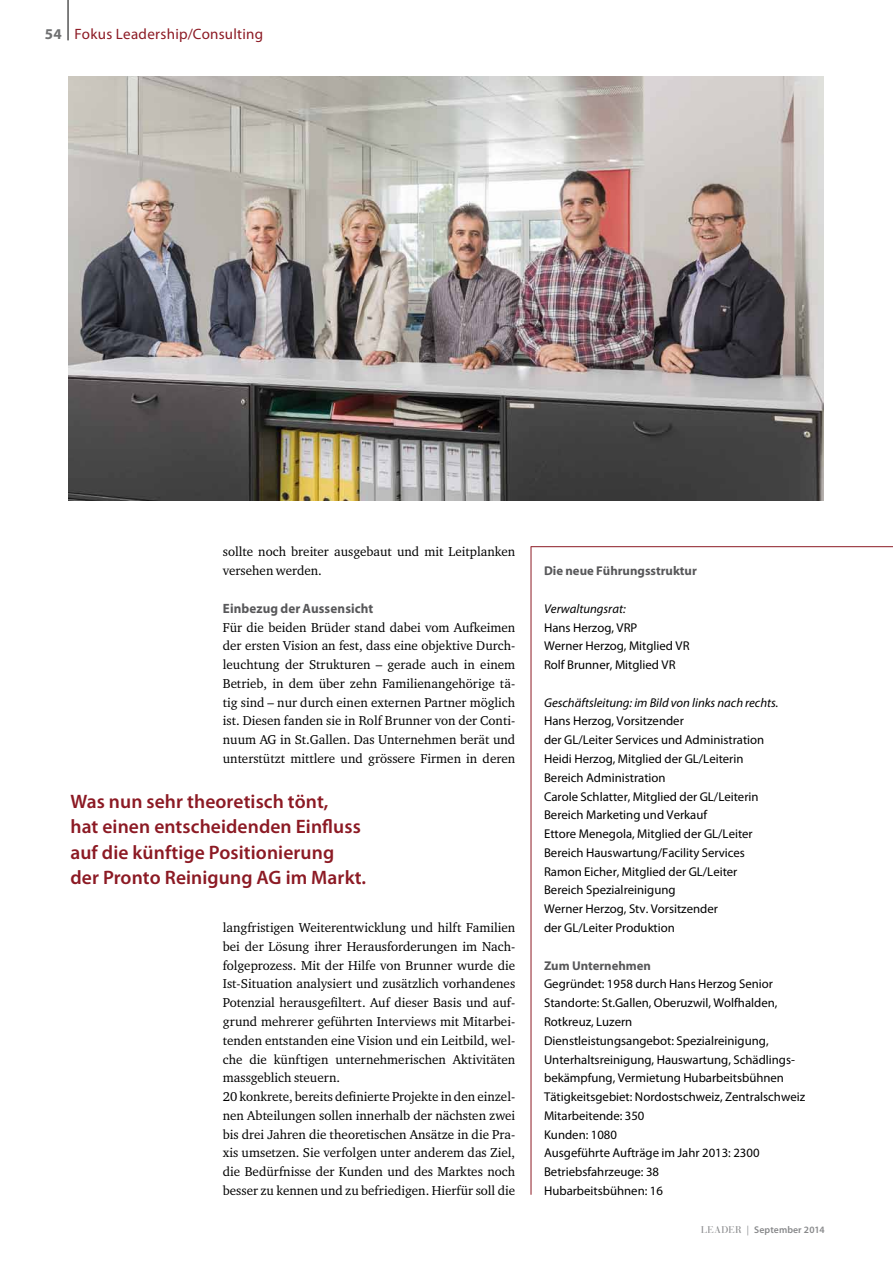
<style>
.page{position:relative;width:893px;height:1263px;background:#fff}
.page>*{position:absolute;margin:0;border:0;box-sizing:border-box;transform-origin:0 0}
.t1{font:600 19.5px/25.5px "Myriad Pro";letter-spacing:.005em;color:#8c1a24}
.t2{font:15px "Myriad Pro";letter-spacing:.015em;color:#8c1a24}
.t3{font:700 13.5px "Myriad Pro";letter-spacing:.01em;color:#58585a}
.t4{font:13.2px/18.8px "Charter ITC";color:#000}
.t5{font:12.75px/18.8px "Myriad Pro";color:#000}
.t6{font:italic 12.75px "Myriad Pro";color:#000}
.t7{font:700 12.75px "Myriad";color:#58585a}
.t8{font:600 9.75px "Myriad Pro";letter-spacing:.01em;color:#87888a}
.s1{font-weight:700;color:#707172}
.s2{font-family:"Bauer Bodoni";font-weight:400}
</style>
<div class="page">
<hr style="left:68px;top:0;width:1px;height:40px;background:#000">
<hr style="left:531px;top:547px;width:1px;height:648px;background:#8c1a24">
<hr style="left:531px;top:546px;width:362px;height:1px;background:#8c1a24">
<img style="left:68px;top:77px;width:755px;height:423px">
<p class="t2" style="left:45px;top:25px;width:220px"><span class="s1">54</span> Fokus Leadership/Consulting</p>
<p class="t4" style="left:223px;top:542px;width:294px">sollte noch breiter ausgebaut und mit Leitplanken versehen werden.</p>
<p class="t3" style="left:223px;top:599px;width:152px">Einbezug der Aussensicht</p>
<p class="t4" style="left:223px;top:617px;width:294px;text-align:justify">Für die beiden Brüder stand dabei vom Aufkeimen der ersten Vision an fest, dass eine objektive Durch&shy;leuchtung der Strukturen – gerade auch in einem Betrieb, in dem über zehn Familienangehörige tä&shy;tig sind – nur durch einen externen Partner möglich ist. Diesen fanden sie in Rolf Brunner von der Conti&shy;nuum AG in St.Gallen. Das Unternehmen berät und unterstützt mittlere und grössere Firmen in deren</p>
<h1 class="t1" style="left:70px;top:788px;width:297px">Was nun sehr theoretisch tönt,<br>hat einen entscheidenden Einfluss auf die künftige Positionierung der Pronto Reinigung AG im Markt.</h1>
<p class="t4" style="left:223px;top:918px;width:294px">langfristigen Weiterentwicklung und hilft Familien bei der Lösung ihrer Herausforderungen im Nach&shy;folgeprozess. Mit der Hilfe von Brunner wurde die Ist-Situation analysiert und zusätzlich vorhandenes Potenzial herausgefiltert. Auf dieser Basis und auf&shy;grund mehrerer geführten Interviews mit Mitarbei&shy;tenden entstanden eine Vision und ein Leitbild, wel&shy;che die künftigen unternehmerischen Aktivitäten massgeblich steuern.<br>20 konkrete, bereits definierte Projekte in den einzel&shy;nen Abteilungen sollen innerhalb der nächsten zwei bis drei Jahren die theoretischen Ansätze in die Pra&shy;xis umsetzen. Sie verfolgen unter anderem das Ziel, die Bedürfnisse der Kunden und des Marktes noch besser zu kennen und zu befriedigen. Hierfür soll die</p>
<p class="t7" style="left:544px;top:564px;width:154px">Die neue Führungsstruktur</p>
<p class="t6" style="left:544px;top:601px;width:83px">Verwaltungsrat:</p>
<p class="t5" style="left:544px;top:618px;width:147px">Hans Herzog, VRP<br>Werner Herzog, Mitglied VR<br>Rolf Brunner, Mitglied VR</p>
<p class="t6" style="left:544px;top:694px;width:236px">Geschäftsleitung: im Bild von links nach rechts.</p>
<p class="t5" style="left:544px;top:711px;width:222px">Hans Herzog, Vorsitzender<br>der GL/Leiter Services und Administration Heidi Herzog, Mitglied der GL/Leiterin Bereich Administration<br>Carole Schlatter, Mitglied der GL/Leiterin Bereich Marketing und Verkauf<br>Ettore Menegola, Mitglied der GL/Leiter Bereich Hauswartung/Facility Services Ramon Eicher, Mitglied der GL/Leiter Bereich Spezialreinigung<br>Werner Herzog, Stv. Vorsitzender<br>der GL/Leiter Produktion</p>
<p class="t7" style="left:544px;top:959px;width:109px">Zum Unternehmen</p>
<p class="t5" style="left:544px;top:974px;width:263px">Gegründet: 1958 durch Hans Herzog Senior Standorte: St.Gallen, Oberuzwil, Wolfhalden, Rotkreuz, Luzern<br>Dienstleistungsangebot: Spezialreinigung, Unterhaltsreinigung, Hauswartung, Schädlings&shy;bekämpfung, Vermietung Hubarbeitsbühnen Tätigkeitsgebiet: Nordostschweiz, Zentralschweiz Mitarbeitende: 350<br>Kunden: 1080<br>Ausgeführte Aufträge im Jahr 2013: 2300<br>Betriebsfahrzeuge: 38<br>Hubarbeitsbühnen: 16</p>
<p class="t8" style="left:701px;top:1223px;width:125px"><span class="s2">LEADER |</span> September 2014</p>
</div>
